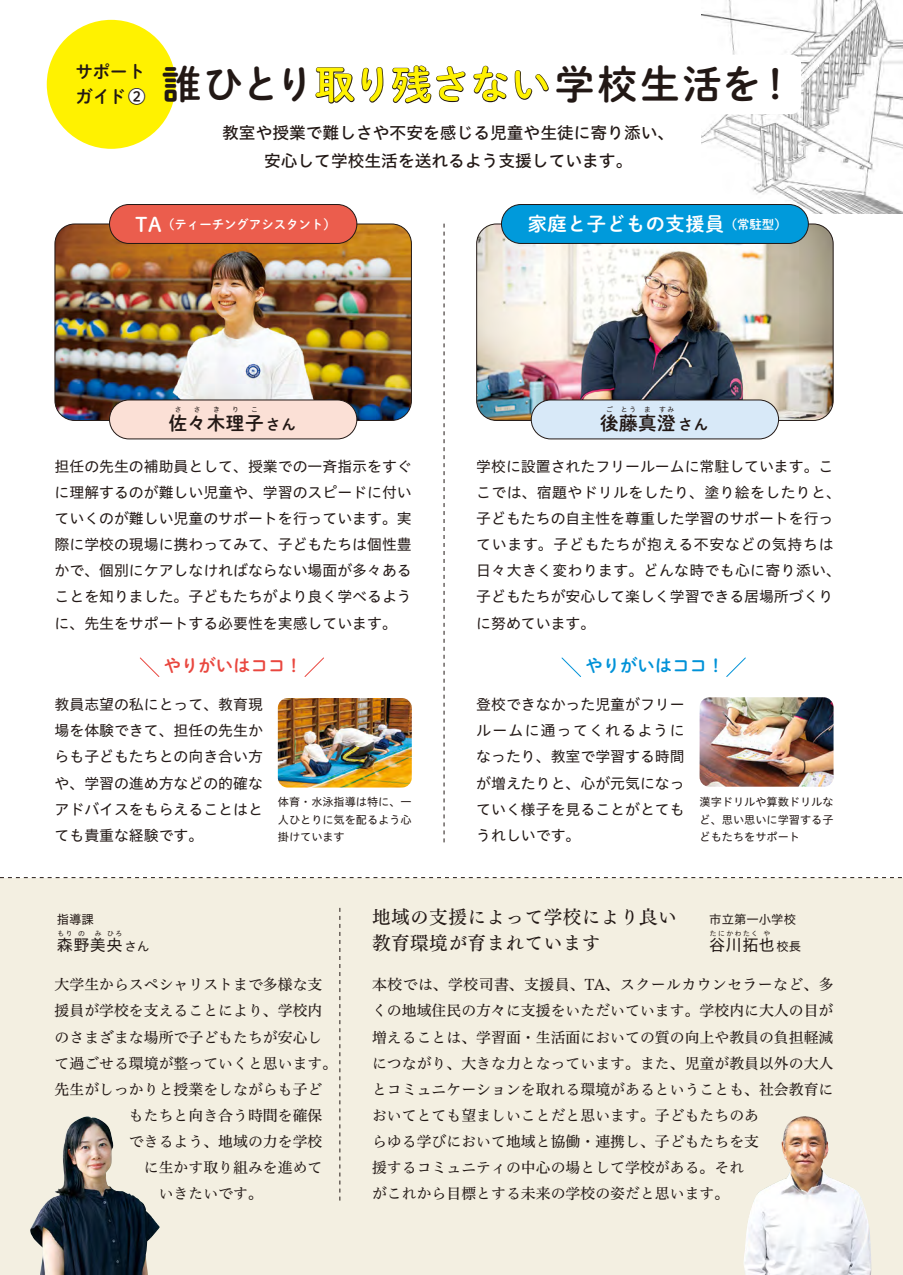
<style>
.page{position:relative;width:903px;height:1275px;background:#fff}
.page>*{position:absolute;margin:0;border:0;box-sizing:border-box;transform-origin:0 0}
.t1{font:39.73px "Shuei M Go Std B";letter-spacing:.005em;color:#221815}
.t2{font:19.25px "Shuei M Go Std B";letter-spacing:.025em;color:#fff}
.t3{font:18.55px/26.1px "Tsuku Min Pro D";letter-spacing:.025em;color:#221815}
.t4{font:18.55px "Shuei M Go Std B";letter-spacing:.025em;color:#221815}
.t5{font:17.32px/24.8px "Shuei M Go Std B";color:#221815}
.t6{font:17.32px "Shuei M Go Std B";color:#0092d8}
.t7{font:17.32px "Shuei M Go Std B";color:#e9473f}
.t8{font:16.8px/28.5px "Hiragino UD Sans Std N W5";color:#221815;text-align:center}
.t9{font:16.1px "Hiragino UD Sans Std N W4";letter-spacing:.025em;color:#221815}
.t10{font:14.88px/26.1px "Hiragino UD Sans Std N W4";color:#221815;text-align:justify}
.t11{font:14.88px/26.1px "Hiragino UD Serif Std N W4";color:#221815}
.t12{font:14.88px "Shuei M Go Std B";color:#221815}
.t13{font:12.42px "Shuei M Go Std B";color:#fff}
.t14{font:12.42px "Hiragino UD Sans Std N W4";color:#221815}
.t15{font:11.2px/17.3px "Hiragino UD Sans Std N W4";color:#221815;text-align:justify}
.t16{font:6.83px "Hiragino UD Sans Std N W4";letter-spacing:.21em;color:#221815}
.s1{font-size:19.78px}
.s2{font-size:12.42px}
</style>
<div class="page">
<div style="left:0;top:878px;width:903px;height:397px;background:#f3efe1"></div>
<img style="left:702px;top:0;width:201px;height:213px">
<div style="left:598px;top:55px;width:203px;height:59px;background:#fff;border-radius:10px"></div>
<div style="left:47px;top:20px;width:129px;height:129px;background:#fff200;border-radius:50%"></div>
<div style="left:129px;top:88px;width:16px;height:16px;background:#fff;border-radius:50%"></div>
<img style="left:477px;top:224px;width:356px;height:196px">
<img style="left:55px;top:224px;width:356px;height:196px">
<div style="left:501px;top:205px;width:307px;height:38px;background:#009adb;border-radius:19px"></div>
<div style="left:501px;top:204px;width:308px;height:40px;border:1px solid #221815;border-radius:19px"></div>
<div style="left:110px;top:205px;width:247px;height:38px;background:#eb5d4d;border-radius:19px"></div>
<div style="left:109px;top:204px;width:248px;height:40px;border:1px solid #221815;border-radius:19px"></div>
<div style="left:110px;top:400px;width:247px;height:39px;background:#fbe0d6;border-radius:19px"></div>
<div style="left:109px;top:400px;width:248px;height:39px;border:1px solid #221815;border-radius:19px"></div>
<svg style="left:443px;top:224px;width:1px;height:618px"></svg>
<svg style="left:339px;top:908px;width:1px;height:292px"></svg>
<svg style="left:0;top:877px;width:902px;height:1px"></svg>
<svg style="left:561px;top:657px;width:20px;height:20px"></svg>
<svg style="left:726px;top:657px;width:20px;height:20px"></svg>
<img style="left:699px;top:697px;width:134px;height:90px">
<div style="left:531px;top:400px;width:247px;height:39px;background:#d8e9f8;border-radius:19px"></div>
<div style="left:531px;top:400px;width:248px;height:39px;border:1px solid #221815;border-radius:19px"></div>
<img style="left:744px;top:1116px;width:127px;height:159px">
<img style="left:30px;top:1116px;width:130px;height:159px">
<img style="left:278px;top:698px;width:134px;height:89px">
<svg style="left:140px;top:657px;width:20px;height:20px"></svg>
<svg style="left:304px;top:657px;width:20px;height:20px"></svg>
<p class="t5" style="left:76px;top:58px;width:71px">サポートガイド②</p>
<h1 class="t1" style="left:162px;top:55px;width:635px">誰ひとり取り残さない学校生活を！</h1>
<p class="t8" style="left:222px;top:117px;width:454px">教室や授業で難しさや不安を感じる児童や生徒に寄り添い、安心して学校生活を送れるよう支援しています。</p>
<p class="t13" style="left:135px;top:215px;width:202px"><span class="s1">TA</span>（ティーチングアシスタント）</p>
<p class="t2" style="left:528px;top:210px;width:261px">家庭と子どもの支援員<span class="s2">（常駐型）</span></p>
<p class="t16" style="left:175px;top:404px;width:8px">さ</p>
<p class="t16" style="left:194px;top:404px;width:8px">さ</p>
<p class="t16" style="left:213px;top:404px;width:8px">き</p>
<p class="t16" style="left:232px;top:404px;width:8px">り</p>
<p class="t16" style="left:251px;top:404px;width:8px">こ</p>
<p class="t4" style="left:169px;top:409px;width:96px">佐々木理子</p>
<p class="t12" style="left:266px;top:413px;width:32px">さん</p>
<p class="t16" style="left:606px;top:404px;width:8px">ご</p>
<p class="t16" style="left:621px;top:404px;width:17px">とう</p>
<p class="t16" style="left:644px;top:404px;width:8px">ま</p>
<p class="t16" style="left:659px;top:404px;width:17px">すみ</p>
<p class="t4" style="left:600px;top:409px;width:77px">後藤真澄</p>
<p class="t12" style="left:678px;top:413px;width:32px">さん</p>
<p class="t10" style="left:55px;top:453px;width:359px">担任の先生の補助員として、授業での一斉指示をすぐに理解するのが難しい児童や、学習のスピードに付いていくのが難しい児童のサポートを行っています。実際に学校の現場に携わってみて、子どもたちは個性豊かで、個別にケアしなければならない場面が多々あることを知りました。子どもたちがより良く学べるように、先生をサポートする必要性を実感しています。</p>
<p class="t10" style="left:476px;top:453px;width:366px;text-align:left">学校に設置されたフリールームに常駐しています。ここでは、宿題やドリルをしたり、塗り絵をしたりと、子どもたちの自主性を尊重した学習のサポートを行っています。子どもたちが抱える不安などの気持ちは日々大きく変わります。どんな時でも心に寄り添い、子どもたちが安心して楽しく学習できる居場所づくりに努めています。</p>
<p class="t7" style="left:164px;top:653px;width:140px">やりがいはココ！</p>
<p class="t10" style="left:55px;top:691px;width:210px">教員志望の私にとって、教育現場を体験できて、担任の先生からも子どもたちとの向き合い方や、学習の進め方などの的確なアドバイスをもらえることはとても貴重な経験です。</p>
<p class="t15" style="left:278px;top:793px;width:135px">体育・水泳指導は特に、一人ひとりに気を配るよう心掛けています</p>
<p class="t6" style="left:585px;top:653px;width:140px">やりがいはココ！</p>
<p class="t10" style="left:476px;top:691px;width:210px">登校できなかった児童がフリールームに通ってくれるようになったり、教室で学習する時間が増えたりと、心が元気になっていく様子を見ることがとてもうれしいです。</p>
<p class="t15" style="left:699px;top:793px;width:135px">漢字ドリルや算数ドリルなど、思い思いに学習する子どもたちをサポート</p>
<p class="t14" style="left:57px;top:910px;width:39px">指導課</p>
<p class="t9" style="left:57px;top:932px;width:67px">森野美央</p>
<p class="t16" style="left:58px;top:928px;width:17px">もり</p>
<p class="t16" style="left:78px;top:928px;width:8px">の</p>
<p class="t16" style="left:95px;top:928px;width:8px">み</p>
<p class="t16" style="left:107px;top:928px;width:17px">ひろ</p>
<p class="t14" style="left:124px;top:936px;width:26px">さん</p>
<p class="t3" style="left:372px;top:902px;width:306px">地域の支援によって学校により良い教育環境が育まれています</p>
<p class="t14" style="left:709px;top:910px;width:88px">市立第一小学校</p>
<p class="t16" style="left:710px;top:928px;width:50px">たにかわたく</p>
<p class="t16" style="left:763px;top:928px;width:8px">や</p>
<p class="t9" style="left:709px;top:932px;width:67px">谷川拓也</p>
<p class="t14" style="left:776px;top:936px;width:26px">校長</p>
<p class="t11" style="left:55px;top:971px;width:269px">大学生からスペシャリストまで多様な支</p>
<p class="t11" style="left:55px;top:997px;width:269px">援員が学校を支えることにより、学校内</p>
<p class="t11" style="left:55px;top:1023px;width:269px">のさまざまな場所で子どもたちが安心し</p>
<p class="t11" style="left:55px;top:1049px;width:284px">て過ごせる環境が整っていくと思います。</p>
<p class="t11" style="left:55px;top:1075px;width:269px">先生がしっかりと授業をしながらも子ど</p>
<p class="t11" style="left:129px;top:1101px;width:195px">もたちと向き合う時間を確保</p>
<p class="t11" style="left:129px;top:1127px;width:195px">できるよう、地域の力を学校</p>
<p class="t11" style="left:144px;top:1153px;width:180px">に生かす取り組みを進めて</p>
<p class="t11" style="left:159px;top:1179px;width:106px">いきたいです。</p>
<p class="t11" style="left:372px;top:971px;width:463px">本校では、学校司書、支援員、TA、スクールカウンセラーなど、多くの地域住民の方々に支援をいただいています。学校内に大人の目が増えることは、学習面・生活面においての質の向上や教員の負担軽減につながり、大きな力となっています。また、児童が教員以外の大人とコミュニケーションを取れる環境があるということも、社会教育においてとても望ましいことだと思います。子どもたちのあ<br>らゆる学びにおいて地域と協働・連携し、子どもたちを支<br>援するコミュニティの中心の場として学校がある。それ<br>がこれから目標とする未来の学校の姿だと思います。</p>
</div>
